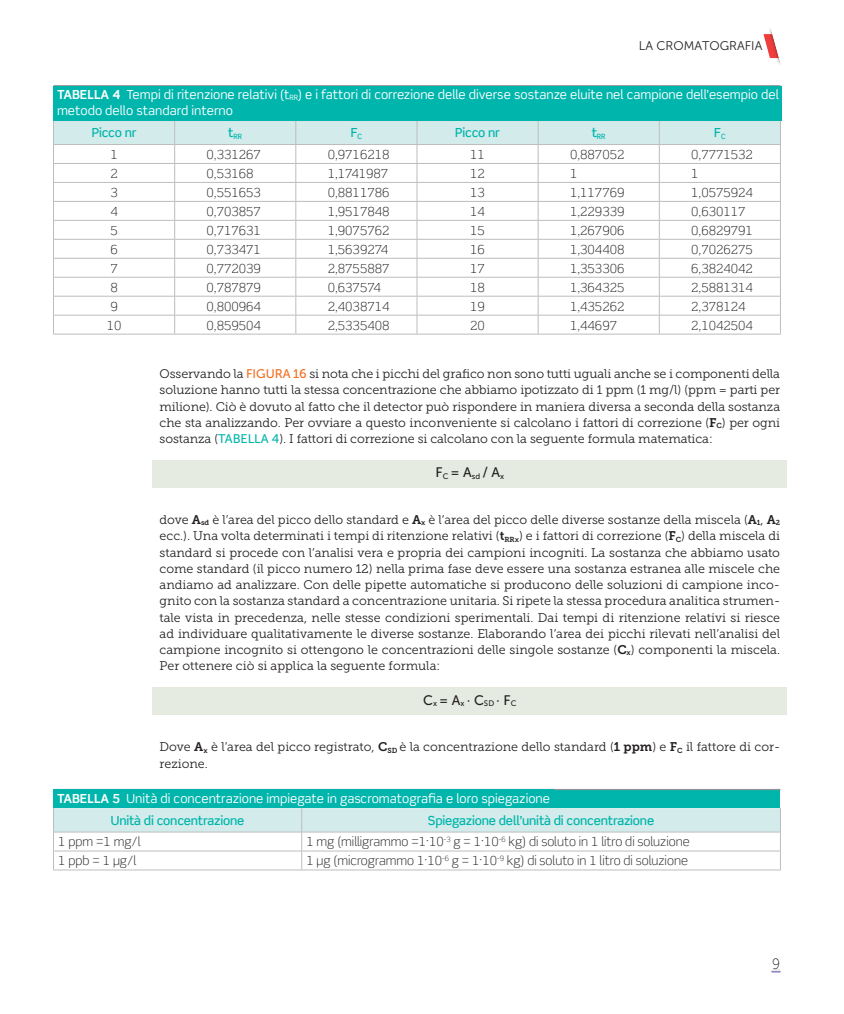
<style>
.page{position:relative;width:844px;height:1014px;background:#fff}
.page>*{position:absolute;margin:0;border:0;box-sizing:border-box;transform-origin:0 0}
.t1{font:15px "Museo Sans 100";color:#231f20;scale:.9 1}
.t2{font:13.75px "Museo Sans 500";color:#231f20}
.t3{font:12.5px/16.2px "Museo Slab 300";color:#231f20;text-align:justify}
.t4{font:300 12.5px "Scene Std";color:#231f20}
.t5{font:12.5px/16.2px "Scene Std";color:#fff}
.t6{font:500 12.5px "Scene Std";letter-spacing:-.015em;color:#00b5ac}
.t7{font:12.5px "Museo Sans 300";color:#231f20}
.t8{font:500 7.25px "Scene Std";color:#00b5ac}
.s1{font-weight:700}
.s2{font-family:"Museo Sans 500";color:#f36e21}
.s3{font-family:"Museo Slab 700"}
.s4{font-family:"Museo Sans 500";color:#00b5ac}
.s5{font-weight:500;color:#00b5ac}
</style>
<div class="page">
<svg style="left:771px;top:969px;width:9px;height:3px"></svg>
<svg style="left:763px;top:28px;width:18px;height:36px"></svg>
<div style="left:152px;top:460px;width:635px;height:28px;background:#e5ebe0"></div>
<div style="left:152px;top:687px;width:635px;height:28px;background:#e5ebe0"></div>
<hr style="left:53px;top:334px;width:122px;height:1px;background:#bcbdc0">
<hr style="left:175px;top:334px;width:121px;height:1px;background:#bcbdc0">
<hr style="left:296px;top:334px;width:121px;height:1px;background:#bcbdc0">
<hr style="left:417px;top:334px;width:121px;height:1px;background:#bcbdc0">
<hr style="left:538px;top:334px;width:121px;height:1px;background:#bcbdc0">
<hr style="left:659px;top:334px;width:121px;height:1px;background:#bcbdc0">
<hr style="left:53px;top:85px;width:122px;height:1px;background:#939598">
<hr style="left:175px;top:85px;width:121px;height:1px;background:#939598">
<hr style="left:296px;top:85px;width:121px;height:1px;background:#939598">
<hr style="left:417px;top:85px;width:121px;height:1px;background:#939598">
<hr style="left:538px;top:85px;width:121px;height:1px;background:#939598">
<hr style="left:659px;top:85px;width:121px;height:1px;background:#939598">
<svg style="left:53px;top:121px;width:728px;height:213px"></svg>
<hr style="left:53px;top:144px;width:122px;height:1px;background:#bcbdc0">
<hr style="left:175px;top:144px;width:121px;height:1px;background:#bcbdc0">
<hr style="left:296px;top:144px;width:121px;height:1px;background:#bcbdc0">
<hr style="left:417px;top:144px;width:121px;height:1px;background:#bcbdc0">
<hr style="left:538px;top:144px;width:121px;height:1px;background:#bcbdc0">
<hr style="left:659px;top:144px;width:121px;height:1px;background:#bcbdc0">
<div style="left:53px;top:86px;width:729px;height:35px;background:#00b5ac"></div>
<div style="left:53px;top:789px;width:727px;height:19px;background:#00b5ac"></div>
<hr style="left:53px;top:869px;width:248px;height:1px;background:#bcbdc0">
<hr style="left:301px;top:869px;width:479px;height:1px;background:#bcbdc0">
<svg style="left:53px;top:808px;width:728px;height:61px"></svg>
<hr style="left:53px;top:831px;width:248px;height:1px;background:#bcbdc0">
<hr style="left:301px;top:831px;width:479px;height:1px;background:#bcbdc0">
<hr style="left:53px;top:788px;width:248px;height:2px;background:#939598">
<hr style="left:301px;top:788px;width:479px;height:2px;background:#939598">
<div style="left:53px;top:789px;width:500px;height:19px;background:#00b5ac"></div>
<p class="t7" style="left:638px;top:39px;width:125px">LA CROMATOGRAFIA</p>
<p class="t5" style="left:57px;top:86px;width:723px"><span class="s1">TABELLA 4</span> Tempi di ritenzione relativi (t<sub>RR</sub>) e i fattori di correzione delle diverse sostanze eluite nel campione dell’esempio del metodo dello standard interno</p>
<p class="t6" style="left:92px;top:125px;width:46px">Picco nr</p>
<p class="t8" style="left:228px;top:131px;width:15px"><sup>t</sup>RR</p>
<p class="t6" style="left:350px;top:125px;width:13px">F<sub>C</sub></p>
<p class="t6" style="left:455px;top:125px;width:46px">Picco nr</p>
<p class="t8" style="left:591px;top:131px;width:15px"><sup>t</sup>RR</p>
<p class="t6" style="left:714px;top:125px;width:13px">F<sub>C</sub></p>
<p class="t4" style="left:110px;top:147px;width:9px">1</p>
<p class="t4" style="left:206px;top:147px;width:56px">0,331267</p>
<p class="t4" style="left:327px;top:147px;width:63px">0,9716218</p>
<p class="t4" style="left:470px;top:147px;width:16px">11</p>
<p class="t4" style="left:570px;top:147px;width:56px">0,887052</p>
<p class="t4" style="left:691px;top:147px;width:63px">0,7771532</p>
<p class="t4" style="left:110px;top:166px;width:9px">2</p>
<p class="t4" style="left:206px;top:166px;width:48px">0,53168</p>
<p class="t4" style="left:327px;top:166px;width:62px">1,1741987</p>
<p class="t4" style="left:470px;top:166px;width:16px">12</p>
<p class="t4" style="left:570px;top:166px;width:9px">1</p>
<p class="t4" style="left:691px;top:166px;width:9px">1</p>
<p class="t4" style="left:110px;top:185px;width:9px">3</p>
<p class="t4" style="left:206px;top:185px;width:56px">0,551653</p>
<p class="t4" style="left:327px;top:185px;width:63px">0,8811786</p>
<p class="t4" style="left:470px;top:185px;width:16px">13</p>
<p class="t4" style="left:570px;top:185px;width:56px">1,117769</p>
<p class="t4" style="left:691px;top:185px;width:63px">1,0575924</p>
<p class="t4" style="left:110px;top:204px;width:9px">4</p>
<p class="t4" style="left:206px;top:204px;width:56px">0,703857</p>
<p class="t4" style="left:327px;top:204px;width:63px">1,9517848</p>
<p class="t4" style="left:470px;top:204px;width:16px">14</p>
<p class="t4" style="left:570px;top:204px;width:56px">1,229339</p>
<p class="t4" style="left:691px;top:204px;width:56px">0,630117</p>
<p class="t4" style="left:110px;top:223px;width:9px">5</p>
<p class="t4" style="left:206px;top:223px;width:56px">0,717631</p>
<p class="t4" style="left:327px;top:223px;width:63px">1,9075762</p>
<p class="t4" style="left:470px;top:223px;width:16px">15</p>
<p class="t4" style="left:570px;top:223px;width:56px">1,267906</p>
<p class="t4" style="left:691px;top:223px;width:63px">0,6829791</p>
<p class="t4" style="left:110px;top:241px;width:9px">6</p>
<p class="t4" style="left:206px;top:241px;width:56px">0,733471</p>
<p class="t4" style="left:327px;top:241px;width:62px">1,5639274</p>
<p class="t4" style="left:470px;top:241px;width:16px">16</p>
<p class="t4" style="left:570px;top:241px;width:56px">1,304408</p>
<p class="t4" style="left:691px;top:241px;width:63px">0,7026275</p>
<p class="t4" style="left:110px;top:260px;width:9px">7</p>
<p class="t4" style="left:206px;top:260px;width:56px">0,772039</p>
<p class="t4" style="left:327px;top:260px;width:63px">2,8755887</p>
<p class="t4" style="left:470px;top:260px;width:16px">17</p>
<p class="t4" style="left:570px;top:260px;width:56px">1,353306</p>
<p class="t4" style="left:691px;top:260px;width:63px">6,3824042</p>
<p class="t4" style="left:110px;top:279px;width:9px">8</p>
<p class="t4" style="left:206px;top:279px;width:56px">0,787879</p>
<p class="t4" style="left:327px;top:279px;width:55px">0,637574</p>
<p class="t4" style="left:470px;top:279px;width:16px">18</p>
<p class="t4" style="left:570px;top:279px;width:56px">1,364325</p>
<p class="t4" style="left:691px;top:279px;width:63px">2,5881314</p>
<p class="t4" style="left:110px;top:298px;width:9px">9</p>
<p class="t4" style="left:206px;top:298px;width:56px">0,800964</p>
<p class="t4" style="left:327px;top:298px;width:63px">2,4038714</p>
<p class="t4" style="left:470px;top:298px;width:16px">19</p>
<p class="t4" style="left:570px;top:298px;width:56px">1,435262</p>
<p class="t4" style="left:691px;top:298px;width:56px">2,378124</p>
<p class="t4" style="left:107px;top:317px;width:16px">10</p>
<p class="t4" style="left:206px;top:317px;width:56px">0,859504</p>
<p class="t4" style="left:327px;top:317px;width:63px">2,5335408</p>
<p class="t4" style="left:470px;top:317px;width:16px">20</p>
<p class="t4" style="left:570px;top:317px;width:49px">1,44697</p>
<p class="t4" style="left:691px;top:317px;width:63px">2,1042504</p>
<p class="t3" style="left:159px;top:366px;width:622px">Osservando la <span class="s2">FIGURA 16</span> si nota che i picchi del grafico non sono tutti uguali anche se i componenti della soluzione hanno tutti la stessa concentrazione che abbiamo ipotizzato di 1 ppm (1 mg/l) (ppm = parti per milione). Ciò è dovuto al fatto che il detector può rispondere in maniera diversa a seconda della sostanza che sta analizzando. Per ovviare a questo inconveniente si calcolano i fattori di correzione (<span class="s3">F</span><sub>C</sub>) per ogni sostanza (<span class="s4">TABELLA 4</span>). I fattori di correzione si calcolano con la seguente formula matematica:</p>
<p class="t2" style="left:435px;top:465px;width:70px">F<sub>C</sub> = A<sub>sd</sub> / A<sub>x</sub></p>
<p class="t3" style="left:159px;top:511px;width:622px">dove <span class="s3">A</span><sub>sd</sub> è l’area del picco dello standard e <span class="s3">A</span><sub>x</sub> è l’area del picco delle diverse sostanze della miscela (<span class="s3">A</span><sub>1</sub>, <span class="s3">A</span><sub>2 </sub>ecc.). Una volta determinati i tempi di ritenzione relativi (<span class="s3">t</span><sub>RRx</sub>) e i fattori di correzione (<span class="s3">F</span><sub>C</sub>) della miscela di standard si procede con l’analisi vera e propria dei campioni incogniti. La sostanza che abbiamo usato come standard (il picco numero 12) nella prima fase deve essere una sostanza estranea alle miscele che andiamo ad analizzare. Con delle pipette automatiche si producono delle soluzioni di campione inco&shy;gnito con la sostanza standard a concentrazione unitaria. Si ripete la stessa procedura analitica strumen&shy;tale vista in precedenza, nelle stesse condizioni sperimentali. Dai tempi di ritenzione relativi si riesce ad individuare qualitativamente le diverse sostanze. Elaborando l’area dei picchi rilevati nell’analisi del campione incognito si ottengono le concentrazioni delle singole sostanze (<span class="s3">C</span><sub>x</sub>) componenti la miscela.<br>Per ottenere ciò si applica la seguente formula:</p>
<p class="t2" style="left:423px;top:692px;width:95px">C<sub>x</sub> = A<sub>x</sub> ∙ C<sub>SD</sub> ∙ F<sub>C</sub></p>
<p class="t3" style="left:159px;top:739px;width:622px">Dove <span class="s3">A</span><sub>x</sub> è l’area del picco registrato, <span class="s3">C</span><sub>SD</sub> è la concentrazione dello standard (<span class="s3">1 ppm</span>) e <span class="s3">F</span><sub>C</sub> il fattore di cor&shy;rezione.</p>
<p class="t5" style="left:111px;top:787px;width:440px;line-height:22.1px;text-indent:-54px"><span class="s1">TABELLA 5</span> Unità di concentrazione impiegate in gascromatografia e loro spiegazione<br><span class="s5">Unità di concentrazione</span></p>
<p class="t6" style="left:428px;top:812px;width:228px">Spiegazione dell’unità di concentrazione</p>
<p class="t4" style="left:58px;top:834px;width:84px">1 ppm =1 mg/l</p>
<p class="t4" style="left:306px;top:834px;width:384px">1 mg (milligrammo =1∙10<sup>-3</sup> g = 1∙10<sup>-6</sup> kg) di soluto in 1 litro di soluzione</p>
<p class="t4" style="left:58px;top:853px;width:79px">1 ppb = 1 μg/l</p>
<p class="t4" style="left:306px;top:853px;width:383px">1 μg (microgrammo 1∙10<sup>-6</sup> g = 1∙10<sup>-9</sup> kg) di soluto in 1 litro di soluzione</p>
<p class="t1" style="left:772px;top:955px;width:10px">9</p>
</div>
